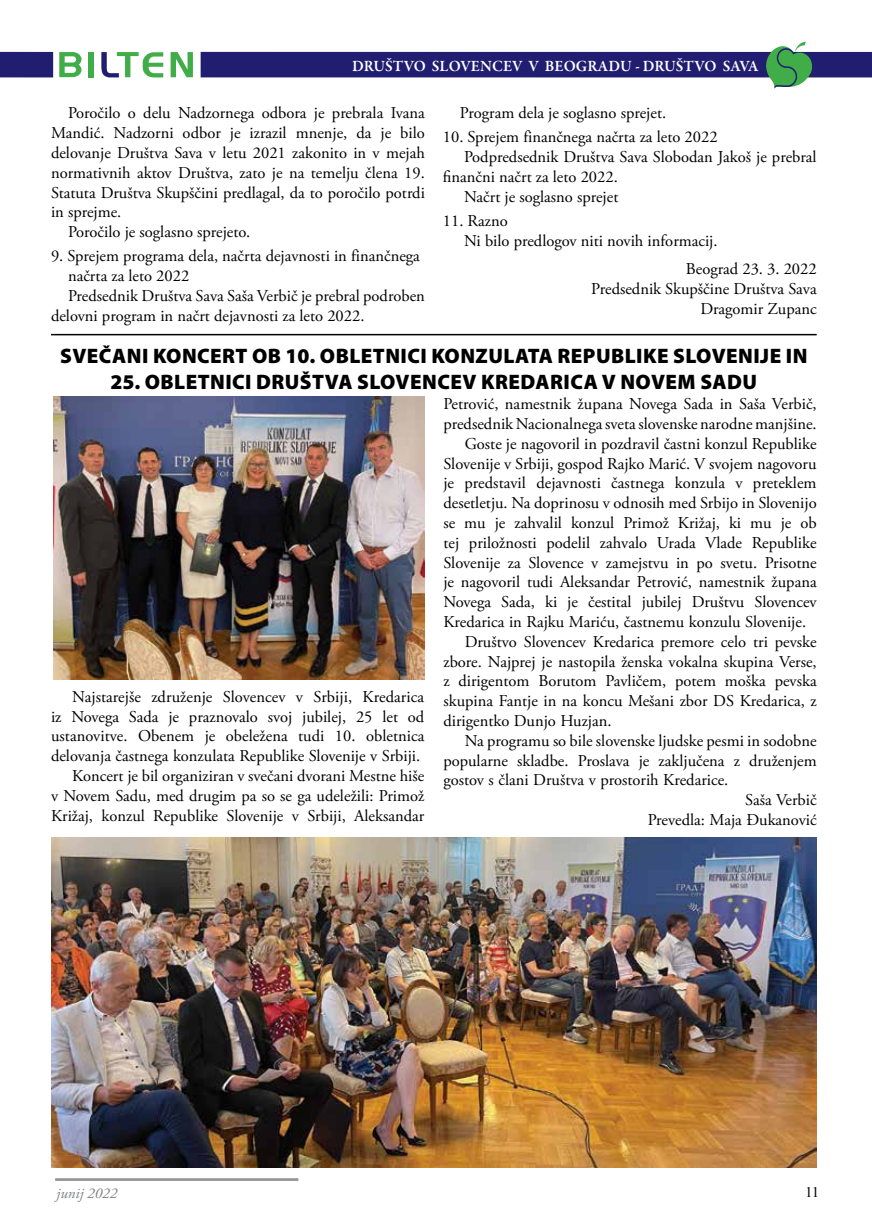
<style>
.page{position:relative;width:872px;height:1221px;background:#fff}
.page>*{position:absolute;margin:0;border:0;box-sizing:border-box;transform-origin:0 0}
.t1{font:900 21px "Myriad Pro";letter-spacing:.02em;color:#000}
.t2{font:16.5px/19.8px "Adobe Garamond Pro";color:#000;text-align:right}
.t3{font:600 15.9px "Garamond Premr Pro";color:#fff}
.t4{font:italic 15px "Adobe Garamond Pro";color:#808285}
.t5{font:15px "C00 L";color:#000}
</style>
<div class="page">
<div style="left:201px;top:52px;width:671px;height:25px;background:#211d70"></div>
<div style="left:0;top:52px;width:53px;height:25px;background:#211d70"></div>
<div style="left:89px;top:52px;width:5px;height:25px;background:#41ad49"></div>
<svg style="left:171px;top:52px;width:22px;height:25px"></svg>
<svg style="left:59px;top:52px;width:22px;height:25px"></svg>
<svg style="left:101px;top:52px;width:62px;height:25px"></svg>
<svg style="left:759px;top:42px;width:53px;height:47px"></svg>
<hr style="left:55px;top:1178px;width:243px;height:2px;background:#939598">
<hr style="left:51px;top:334px;width:765px;height:1px;background:#000">
<img style="left:53px;top:396px;width:371px;height:283px">
<img style="left:51px;top:837px;width:766px;height:330px">
<p class="t3" style="left:352px;top:56px;width:408px">DRUŠTVO SLOVENCEV V BEOGRADU - DRUŠTVO SAVA</p>
<p class="t2" style="left:68px;top:104px;width:358px">Poročilo o delu Nadzornega odbora je prebrala Ivana</p>
<p class="t2" style="left:51px;top:124px;width:375px">Mandić. Nadzorni odbor je izrazil mnenje, da je bilo</p>
<p class="t2" style="left:51px;top:143px;width:375px">delovanje Društva Sava v letu 2021 zakonito in v mejah</p>
<p class="t2" style="left:51px;top:163px;width:375px">normativnih aktov Društva, zato je na temelju člena 19.</p>
<p class="t2" style="left:51px;top:183px;width:375px">Statuta Društva Skupščini predlagal, da to poročilo potrdi</p>
<p class="t2" style="left:51px;top:203px;width:72px">in sprejme.</p>
<p class="t2" style="left:68px;top:223px;width:184px">Poročilo je soglasno sprejeto.</p>
<p class="t2" style="left:51px;top:247px;width:370px">9. Sprejem programa dela, načrta dejavnosti in finančnega</p>
<p class="t2" style="left:68px;top:266px;width:123px">načrta za leto 2022</p>
<p class="t2" style="left:68px;top:286px;width:358px">Predsednik Društva Sava Saša Verbič je prebral podroben</p>
<p class="t2" style="left:51px;top:306px;width:315px">delovni program in načrt dejavnosti za leto 2022.</p>
<p class="t2" style="left:460px;top:104px;width:208px">Program dela je soglasno sprejet.</p>
<p class="t2" style="left:443px;top:128px;width:276px">10. Sprejem finančnega načrta za leto 2022</p>
<p class="t2" style="left:464px;top:148px;width:354px">Podpredsednik Društva Sava Slobodan Jakoš je prebral</p>
<p class="t2" style="left:443px;top:167px;width:176px">finančni načrt za leto 2022.</p>
<p class="t2" style="left:464px;top:187px;width:156px">Načrt je soglasno sprejet</p>
<p class="t2" style="left:464px;top:211px;width:255px;text-align:left;text-indent:-21px">11. Razno<br>Ni bilo predlogov niti novih informacij.</p>
<p class="t2" style="left:591px;top:259px;width:227px">Beograd 23. 3. 2022<br>Predsednik Skupščine Društva Sava<br>Dragomir Zupanc</p>
<p class="t1" style="left:60px;top:342px;width:65px">SVEČANI</p>
<p class="t1" style="left:153px;top:342px;width:15px">KON</p>
<p class="t1" style="left:197px;top:342px;width:137px">CERT OB 10. OBL</p>
<p class="t1" style="left:361px;top:342px;width:86px">ETNICI KONZ</p>
<p class="t1" style="left:488px;top:342px;width:28px">ULATA</p>
<p class="t1" style="left:557px;top:342px;width:66px">REPUBLIK</p>
<p class="t1" style="left:657px;top:342px;width:31px">E SLOV</p>
<p class="t1" style="left:726px;top:342px;width:71px">ENIJE IN</p>
<p class="t1" style="left:110px;top:367px;width:49px">25. OBL</p>
<p class="t1" style="left:186px;top:367px;width:141px">ETNICI DRUŠTVA</p>
<p class="t1" style="left:357px;top:367px;width:14px">SLOV</p>
<p class="t1" style="left:410px;top:367px;width:305px">ENCEV KREDARICA V NOVEM SAD</p>
<p class="t1" style="left:742px;top:367px;width:16px">U</p>
<p class="t2" style="left:51px;top:687px;width:375px">Najstarejše združenje Slovencev v Srbiji, Kredarica<br>iz Novega Sada je praznovalo svoj jubilej, 25 let od ustanovitve. Obenem je obeležena tudi 10. obletnica delovanja častnega konzulata Republike Slovenije v Srbiji.<br>Koncert je bil organiziran v svečani dvorani Mestne hiše<br>v Novem Sadu, med drugim pa so se ga udeležili: Primož Križaj, konzul Republike Slovenije v Srbiji, Aleksandar</p>
<p class="t2" style="left:443px;top:394px;width:375px">Petrović, namestnik župana Novega Sada in Saša Verbič,</p>
<p class="t2" style="left:443px;top:414px;width:375px">predsednik Nacionalnega sveta slovenske narodne manjšine.</p>
<p class="t2" style="left:465px;top:434px;width:353px">Goste je nagovoril in pozdravil častni konzul Republike</p>
<p class="t2" style="left:443px;top:454px;width:375px">Slovenije v Srbiji, gospod Rajko Marić. V svojem nagovoru</p>
<p class="t2" style="left:443px;top:474px;width:375px">je predstavil dejavnosti častnega konzula v preteklem</p>
<p class="t2" style="left:443px;top:493px;width:375px">desetletju. Na doprinosu v odnosih med Srbijo in Slovenijo</p>
<p class="t2" style="left:443px;top:513px;width:375px">se mu je zahvalil konzul Primož Križaj, ki mu je ob</p>
<p class="t2" style="left:443px;top:533px;width:375px">tej priložnosti podelil zahvalo Urada Vlade Republike</p>
<p class="t2" style="left:443px;top:553px;width:375px">Slovenije za Slovence v zamejstvu in po svetu. Prisotne</p>
<p class="t2" style="left:443px;top:573px;width:375px">je nagovoril tudi Aleksandar Petrović, namestnik župana</p>
<p class="t2" style="left:443px;top:592px;width:375px">Novega Sada, ki je čestital jubilej Društvu Slovencev</p>
<p class="t2" style="left:443px;top:612px;width:364px">Kredarica in Rajku Mariću, častnemu konzulu Slovenije.</p>
<p class="t2" style="left:465px;top:632px;width:353px">Društvo Slovencev Kredarica premore celo tri pevske</p>
<p class="t2" style="left:443px;top:652px;width:375px">zbore. Najprej je nastopila ženska vokalna skupina Verse,</p>
<p class="t2" style="left:443px;top:672px;width:375px">z dirigentom Borutom Pavličem, potem moška pevska</p>
<p class="t2" style="left:443px;top:691px;width:375px">skupina Fantje in na koncu Mešani zbor DS Kredarica, z</p>
<p class="t2" style="left:443px;top:711px;width:170px">dirigentko Dunjo Huzjan.</p>
<p class="t2" style="left:465px;top:731px;width:353px">Na programu so bile slovenske ljudske pesmi in sodobne</p>
<p class="t2" style="left:443px;top:751px;width:375px">popularne skladbe. Proslava je zaključena z druženjem</p>
<p class="t2" style="left:443px;top:771px;width:286px">gostov s člani Društva v prostorih Kredarice.</p>
<p class="t2" style="left:745px;top:790px;width:73px">Saša Verbič</p>
<p class="t2" style="left:647px;top:810px;width:170px">Prevedla: Maja Đukanović</p>
<p class="t4" style="left:57px;top:1183px;width:62px">junij 2022</p>
<p class="t5" style="left:805px;top:1183px;width:16px">11</p>
</div>
